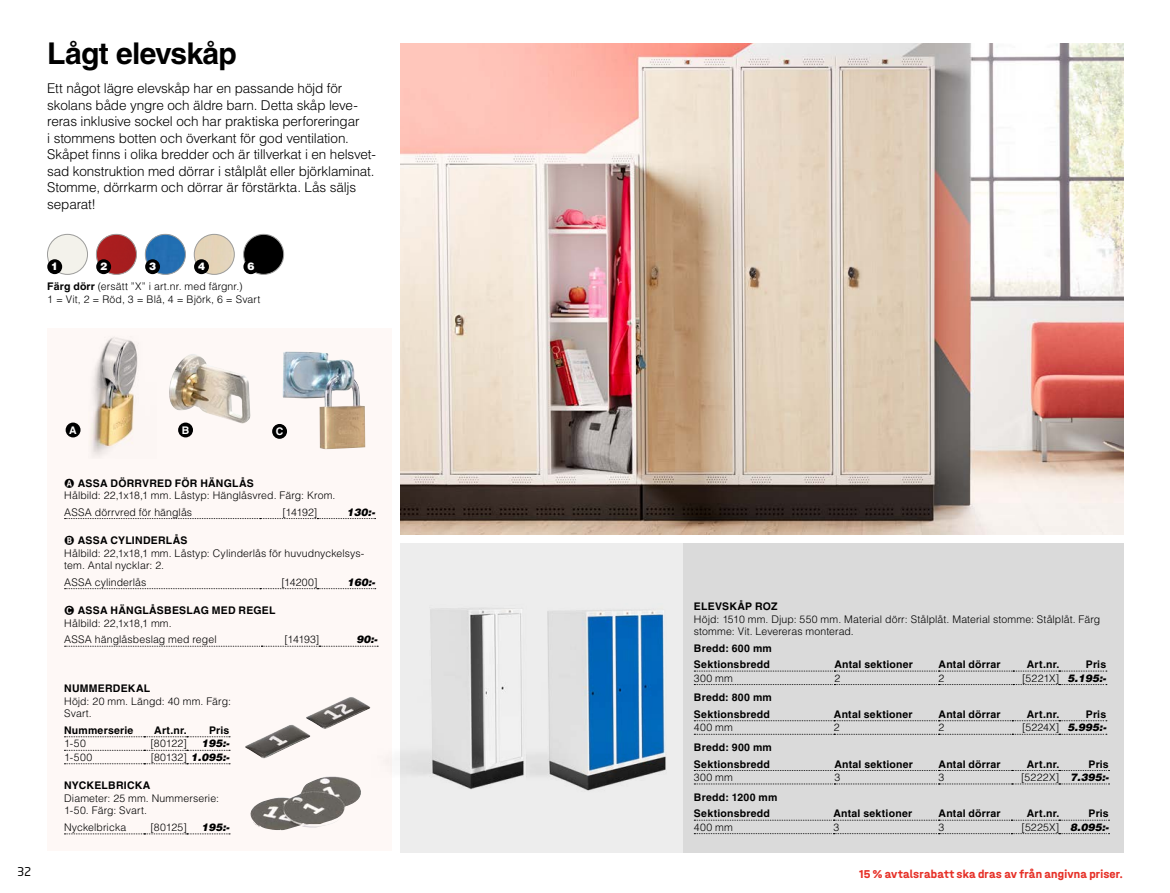
<style>
.page{position:relative;width:1170px;height:893px;background:#fff}
.page>*{position:absolute;margin:0;border:0;box-sizing:border-box;transform-origin:0 0}
.t1{font:700 30px "Helvetica AJ";letter-spacing:-.025em;color:#000}
.t2{font:300 13.5px/16.5px "Helvetica AJ";letter-spacing:-.01em;color:#000}
.t3{font:700 12px "Halvar AJP Mittel";letter-spacing:.02em;color:#e63027}
.t4{font:12px "Neo Sans Pro";color:#000}
.t5{font:300 10.5px/12.6px "Helvetica AJ";letter-spacing:.01em;color:#000}
.t6{font:700 10.5px/16.5px "Helvetica AJ";letter-spacing:.02em;color:#000}
.t7{font:italic 900 10.5px "Helvetica AJ";color:#000}
.t8{font:900 10.5px "Helvetica AJ";color:#fff}
.t9{font:700 10.5px "Helvetica AJ";color:#fff}
.s1{font-weight:700}
.s2{font-family:"Bundesbahn Pi One";font-weight:400}
.s3{font-weight:300}
.s4{font-weight:900;font-style:italic}
</style>
<div class="page">
<div style="left:400px;top:543px;width:355px;height:309px;background:#ededed"></div>
<div style="left:683px;top:543px;width:440px;height:309px;background:#dadada"></div>
<div style="left:47px;top:329px;width:345px;height:522px;background:#fef8f6"></div>
<img style="left:400px;top:44px;width:723px;height:490px">
<img style="left:245px;top:697px;width:116px;height:61px">
<img style="left:250px;top:776px;width:111px;height:55px">
<img style="left:47px;top:234px;width:41px;height:41px;border-radius:20px">
<div style="left:47px;top:234px;width:41px;height:41px;border:1px solid #9d9d9c;border-radius:50%"></div>
<div style="left:243px;top:234px;width:40px;height:40px;background:#000;border-radius:50%"></div>
<div style="left:243px;top:234px;width:41px;height:41px;border:1px solid #9d9d9c;border-radius:50%"></div>
<img style="left:96px;top:234px;width:41px;height:41px;border-radius:20px">
<div style="left:96px;top:234px;width:41px;height:41px;border:1px solid #9d9d9c;border-radius:50%"></div>
<img style="left:145px;top:234px;width:40px;height:41px;border-radius:20px">
<div style="left:145px;top:234px;width:40px;height:41px;border:1px solid #9d9d9c;border-radius:50%"></div>
<img style="left:194px;top:234px;width:40px;height:41px;border-radius:20px">
<div style="left:194px;top:234px;width:40px;height:41px;border:1px solid #9d9d9c;border-radius:50%"></div>
<img style="left:537px;top:611px;width:129px;height:180px">
<img style="left:548px;top:610px;width:117px;height:180px">
<img style="left:361px;top:645px;width:176px;height:145px">
<img style="left:430px;top:608px;width:93px;height:165px">
<img style="left:169px;top:354px;width:82px;height:70px">
<img style="left:283px;top:352px;width:82px;height:97px">
<img style="left:90px;top:337px;width:48px;height:119px">
<div style="left:178px;top:423px;width:15px;height:14px;background:#000;border-radius:50%"></div>
<div style="left:66px;top:423px;width:14px;height:14px;background:#000;border-radius:50%"></div>
<div style="left:272px;top:424px;width:15px;height:15px;background:#000;border-radius:50%"></div>
<div style="left:47px;top:259px;width:15px;height:15px;background:#000;border-radius:50%"></div>
<div style="left:96px;top:259px;width:15px;height:15px;background:#000;border-radius:50%"></div>
<div style="left:145px;top:259px;width:15px;height:15px;background:#000;border-radius:50%"></div>
<div style="left:194px;top:259px;width:15px;height:15px;background:#000;border-radius:50%"></div>
<div style="left:243px;top:259px;width:15px;height:15px;background:#000;border-radius:50%"></div>
<svg style="left:65px;top:518px;width:310px;height:1px"></svg>
<svg style="left:65px;top:588px;width:311px;height:1px"></svg>
<svg style="left:65px;top:646px;width:313px;height:1px"></svg>
<svg style="left:694px;top:671px;width:412px;height:1px"></svg>
<svg style="left:694px;top:684px;width:412px;height:1px"></svg>
<svg style="left:694px;top:720px;width:412px;height:1px"></svg>
<svg style="left:694px;top:734px;width:412px;height:1px"></svg>
<svg style="left:694px;top:770px;width:415px;height:1px"></svg>
<svg style="left:694px;top:784px;width:415px;height:1px"></svg>
<svg style="left:694px;top:820px;width:415px;height:1px"></svg>
<svg style="left:694px;top:833px;width:415px;height:1px"></svg>
<svg style="left:64px;top:736px;width:166px;height:1px"></svg>
<svg style="left:64px;top:750px;width:166px;height:1px"></svg>
<svg style="left:64px;top:763px;width:166px;height:1px"></svg>
<svg style="left:64px;top:834px;width:166px;height:1px"></svg>
<h1 class="t1" style="left:47px;top:35px;width:191px">Lågt elevskåp</h1>
<p class="t2" style="left:47px;top:80px;width:330px">Ett något lägre elevskåp har en passande höjd för skolans både yngre och äldre barn. Detta skåp leve&shy;reras inklusive sockel och har praktiska perforeringar<br>i stommens botten och överkant för god ventilation.<br>Skåpet finns i olika bredder och är tillverkat i en helsvet&shy;sad konstruktion med dörrar i stålplåt eller björklaminat.<br>Stomme, dörrkarm och dörrar är förstärkta. Lås säljs separat!</p>
<p class="t8" style="left:51px;top:260px;width:9px">1</p>
<p class="t8" style="left:100px;top:260px;width:9px">2</p>
<p class="t8" style="left:149px;top:260px;width:9px">3</p>
<p class="t8" style="left:198px;top:260px;width:9px">4</p>
<p class="t8" style="left:247px;top:260px;width:9px">6</p>
<p class="t5" style="left:47px;top:280px;width:214px"><span class="s1">Färg dörr</span> (ersätt ”X” i art.nr. med färgnr.)<br>1 = Vit, 2 = Röd, 3 = Blå, 4 = Björk, 6 = Svart</p>
<p class="t9" style="left:69px;top:424px;width:9px">A</p>
<p class="t9" style="left:182px;top:424px;width:9px">B</p>
<p class="t9" style="left:276px;top:425px;width:9px">C</p>
<p class="t5" style="left:64px;top:476px;width:273px"><span class="s2">A</span> <span class="s1">ASSA DÖRRVRED FÖR HÄNGLÅS<br></span>Hålbild: 22,1x18,1 mm. Låstyp: Hänglåsvred. Färg: Krom.</p>
<p class="t5" style="left:64px;top:505px;width:129px">ASSA dörrvred för hänglås</p>
<p class="t5" style="left:282px;top:505px;width:36px">[14192]</p>
<p class="t7" style="left:347px;top:505px;width:30px">130:-</p>
<p class="t5" style="left:64px;top:534px;width:301px"><span class="s2">B</span> <span class="s1">ASSA CYLINDERLÅS<br></span>Hålbild: 22,1x18,1 mm. Låstyp: Cylinderlås för huvudnyckelsys&shy;tem. Antal nycklar: 2.</p>
<p class="t5" style="left:64px;top:576px;width:84px">ASSA cylinderlås</p>
<p class="t5" style="left:281px;top:576px;width:38px">[14200]</p>
<p class="t7" style="left:347px;top:575px;width:30px">160:-</p>
<p class="t6" style="left:64px;top:604px;width:213px;line-height:12.6px"><span class="s2">C</span> ASSA HÄNGLÅSBESLAG MED REGEL<br><span class="s3">Hålbild: 22,1x18,1 mm.</span></p>
<p class="t5" style="left:64px;top:633px;width:154px">ASSA hänglåsbeslag med regel</p>
<p class="t5" style="left:284px;top:633px;width:36px">[14193]</p>
<p class="t7" style="left:356px;top:633px;width:23px">90:-</p>
<p class="t6" style="left:64px;top:680px;width:88px">NUMMERDEKAL</p>
<p class="t5" style="left:64px;top:695px;width:168px">Höjd: 20 mm. Längd: 40 mm. Färg:<br>Svart.</p>
<p class="t6" style="left:64px;top:722px;width:71px">Nummerserie</p>
<p class="t6" style="left:154px;top:722px;width:34px">Art.nr.</p>
<p class="t6" style="left:209px;top:722px;width:22px">Pris</p>
<p class="t5" style="left:64px;top:737px;width:23px">1-50</p>
<p class="t5" style="left:151px;top:737px;width:38px">[80122]</p>
<p class="t7" style="left:201px;top:737px;width:30px">195:-</p>
<p class="t5" style="left:64px;top:751px;width:30px">1-500</p>
<p class="t5" style="left:151px;top:751px;width:80px">[80132] <span class="s4">1.095:-</span></p>
<p class="t6" style="left:64px;top:777px;width:88px">NYCKELBRICKA</p>
<p class="t5" style="left:64px;top:792px;width:156px">Diameter: 25 mm. Nummerserie:<br>1-50. Färg: Svart.</p>
<p class="t5" style="left:64px;top:821px;width:63px">Nyckelbricka</p>
<p class="t5" style="left:150px;top:821px;width:38px">[80125]</p>
<p class="t7" style="left:201px;top:820px;width:30px">195:-</p>
<p class="t6" style="left:694px;top:598px;width:85px">ELEVSKÅP ROZ</p>
<p class="t5" style="left:694px;top:612px;width:408px">Höjd: 1510 mm. Djup: 550 mm. Material dörr: Stålplåt. Material stomme: Stålplåt. Färg stomme: Vit. Levereras monterad.</p>
<p class="t6" style="left:694px;top:639px;width:79px">Bredd: 600 mm<br>Sektionsbredd</p>
<p class="t6" style="left:834px;top:656px;width:80px">Antal sektioner</p>
<p class="t6" style="left:938px;top:656px;width:63px">Antal dörrar</p>
<p class="t6" style="left:1026px;top:656px;width:34px">Art.nr.</p>
<p class="t6" style="left:1085px;top:656px;width:22px">Pris</p>
<p class="t5" style="left:694px;top:671px;width:41px">300 mm</p>
<p class="t5" style="left:834px;top:671px;width:7px">2</p>
<p class="t5" style="left:938px;top:671px;width:7px">2</p>
<p class="t5" style="left:1022px;top:671px;width:85px">[5221X] <span class="s4">5.195:-</span></p>
<p class="t6" style="left:694px;top:689px;width:79px">Bredd: 800 mm<br>Sektionsbredd</p>
<p class="t6" style="left:833px;top:706px;width:80px">Antal sektioner</p>
<p class="t6" style="left:938px;top:706px;width:63px">Antal dörrar</p>
<p class="t6" style="left:1026px;top:706px;width:34px">Art.nr.</p>
<p class="t6" style="left:1085px;top:706px;width:22px">Pris</p>
<p class="t5" style="left:694px;top:721px;width:40px">400 mm</p>
<p class="t5" style="left:833px;top:721px;width:7px">2</p>
<p class="t5" style="left:938px;top:721px;width:7px">2</p>
<p class="t5" style="left:1021px;top:721px;width:86px">[5224X] <span class="s4">5.995:-</span></p>
<p class="t6" style="left:694px;top:739px;width:79px">Bredd: 900 mm<br>Sektionsbredd</p>
<p class="t6" style="left:834px;top:755px;width:80px">Antal sektioner</p>
<p class="t6" style="left:938px;top:755px;width:63px">Antal dörrar</p>
<p class="t6" style="left:1026px;top:755px;width:34px">Art.nr.</p>
<p class="t6" style="left:1088px;top:755px;width:22px">Pris</p>
<p class="t5" style="left:694px;top:771px;width:41px">300 mm</p>
<p class="t5" style="left:834px;top:771px;width:7px">3</p>
<p class="t5" style="left:938px;top:771px;width:7px">3</p>
<p class="t5" style="left:1021px;top:771px;width:89px">[5222X] <span class="s4">7.395:-</span></p>
<p class="t6" style="left:694px;top:789px;width:85px">Bredd: 1200 mm<br>Sektionsbredd</p>
<p class="t6" style="left:833px;top:805px;width:80px">Antal sektioner</p>
<p class="t6" style="left:938px;top:805px;width:63px">Antal dörrar</p>
<p class="t6" style="left:1026px;top:805px;width:34px">Art.nr.</p>
<p class="t6" style="left:1088px;top:805px;width:22px">Pris</p>
<p class="t5" style="left:694px;top:820px;width:40px">400 mm</p>
<p class="t5" style="left:833px;top:820px;width:7px">3</p>
<p class="t5" style="left:938px;top:820px;width:7px">3</p>
<p class="t5" style="left:1021px;top:820px;width:89px">[5225X] <span class="s4">8.095:-</span></p>
<p class="t4" style="left:17px;top:864px;width:16px">32</p>
<p class="t3" style="left:859px;top:866px;width:265px">15 % avtalsrabatt ska dras av från angivna priser.</p>
</div>
